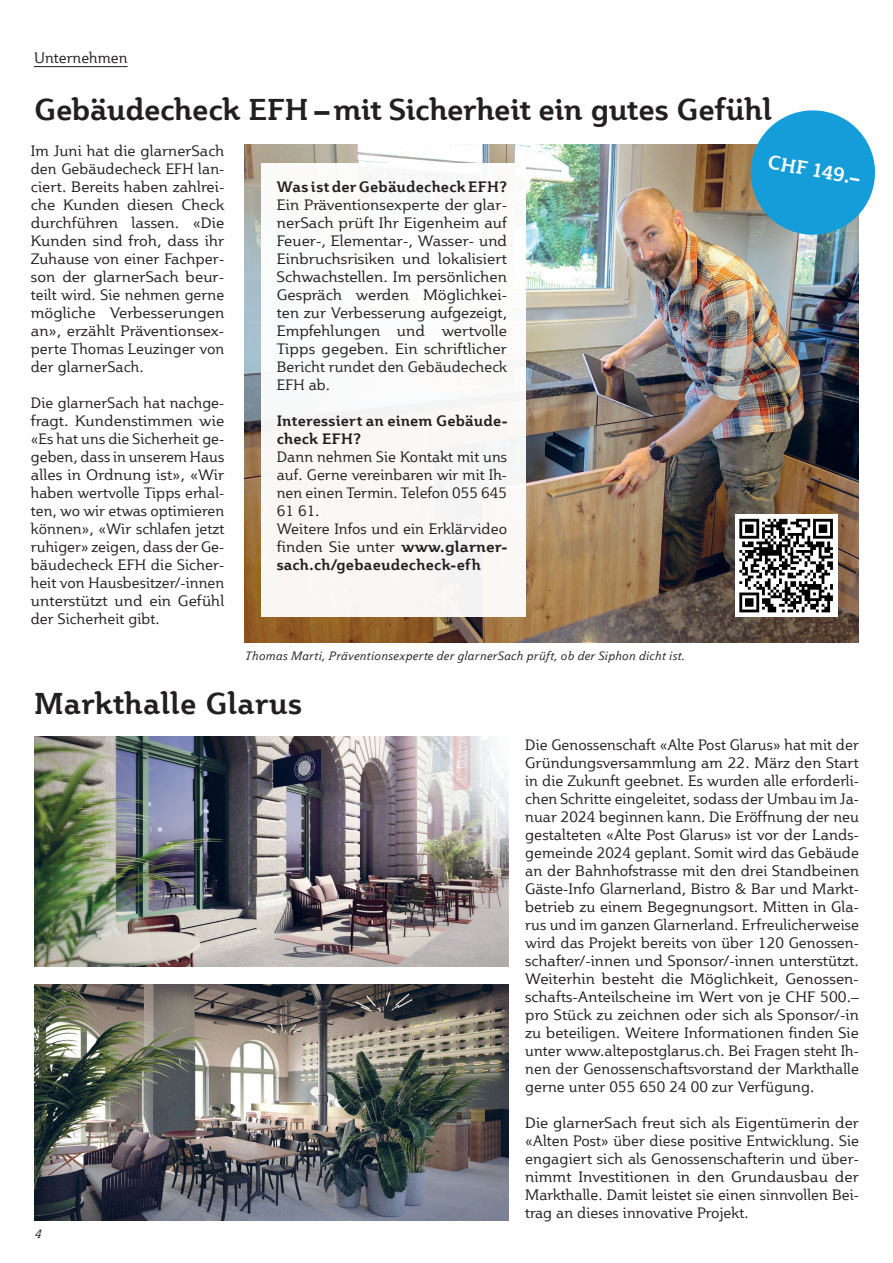
<style>
.page{position:relative;width:893px;height:1263px;background:#fff}
.page>*{position:absolute;margin:0;border:0;box-sizing:border-box;transform-origin:0 0}
.t1{font:700 30px "Plume";letter-spacing:-.005em;color:#231f20}
.t2{font:700 19.35px "Plume";color:#fff}
.t3{font:15px/18px "Plume";letter-spacing:.005em;color:#231f20;text-align:justify}
.t4{font:15px/18px "Plume";letter-spacing:.005em;color:#231f20;text-align:justify;scale:1.04 1}
.t5{font:700 15px/18px "Plume";letter-spacing:.01em;color:#231f20}
.t6{font:italic 12px "Plume";letter-spacing:.025em;color:#231f20}
.s1{font-weight:700}
</style>
<div class="page">
<img style="left:244px;top:145px;width:615px;height:498px">
<img style="left:34px;top:737px;width:474px;height:229px">
<img style="left:34px;top:984px;width:474px;height:236px">
<div style="left:261px;top:163px;width:264px;height:454px;background:#faf9f8"></div>
<hr style="left:34px;top:66px;width:94px;height:1px;background:#231f20">
<div style="left:735px;top:514px;width:102px;height:103px;background:#fff"></div>
<svg style="left:739px;top:519px;width:94px;height:93px"></svg>
<svg style="left:746px;top:110px;width:129px;height:130px;background:#47aad4"></svg>
<p class="t3" style="left:34px;top:48px;width:95px">Unternehmen</p>
<h1 class="t1" style="left:34px;top:90px;width:739px">Gebäudecheck EFH – mit Sicherheit ein gutes Gefühl</h1>
<p class="t3" style="left:31px;top:142px;width:195px">Im Juni hat die glarnerSach den Gebäudecheck EFH lan&shy;ciert. Bereits haben zahlrei&shy;che Kunden diesen Check durchführen lassen. «Die Kunden sind froh, dass ihr Zuhause von einer Fachper&shy;son der glarnerSach beur&shy;teilt wird. Sie nehmen gerne mögliche Verbesserungen an», erzählt Präventionsex&shy;perte Thomas Leuzinger von der glarnerSach.</p>
<p class="t3" style="left:31px;top:394px;width:195px">Die glarnerSach hat nachge&shy;fragt. Kundenstimmen wie «Es hat uns die Sicherheit ge&shy;geben, dass in unserem Haus alles in Ordnung ist», «Wir haben wertvolle Tipps erhal&shy;ten, wo wir etwas optimieren können», «Wir schlafen jetzt ruhiger» zeigen, dass der Ge&shy;bäudecheck EFH die Sicher&shy;heit von Hausbesitzer/-innen unterstützt und ein Gefühl der Sicherheit gibt.</p>
<p class="t5" style="left:277px;top:177px;width:232px">Was ist der Gebäudecheck EFH?</p>
<p class="t4" style="left:277px;top:196px;width:223px">Ein Präventionsexperte der glar&shy;nerSach prüft Ihr Eigenheim auf Feuer-, Elementar-, Wasser- und Einbruchsrisiken und lokalisiert Schwachstellen. Im persönlichen Gespräch werden Möglichkei&shy;ten zur Verbesserung aufgezeigt, Empfehlungen und wertvolle Tipps gegeben. Ein schriftlicher Bericht rundet den Gebäudecheck EFH ab.</p>
<p class="t5" style="left:277px;top:411px;width:232px">Interessiert an einem Gebäude&shy;check EFH?</p>
<p class="t3" style="left:277px;top:448px;width:232px;text-align:left">Dann nehmen Sie Kontakt mit uns auf. Gerne vereinbaren wir mit Ih&shy;nen einen Termin. Telefon 055 645<br>61 61.<br>Weitere Infos und ein Erklärvideo finden Sie unter <span class="s1">www.glarner&shy;sach.ch/gebaeudecheck-efh</span></p>
<p class="t6" style="left:244px;top:648px;width:441px">Thomas Marti, Präventionsexperte der glarnerSach prüft, ob der Siphon dicht ist.</p>
<h1 class="t1" style="left:34px;top:684px;width:269px">Markthalle Glarus</h1>
<p class="t2" style="left:770px;top:149px;width:95px;rotate:10deg">CHF 149.–</p>
<p class="t6" style="left:34px;top:1226px;width:8px">4</p>
<p class="t3" style="left:525px;top:736px;width:335px">Die Genossenschaft «Alte Post Glarus» hat mit der Gründungsversammlung am 22. März den Start in die Zukunft geebnet. Es wurden alle erforderli&shy;chen Schritte eingeleitet, sodass der Umbau im Ja&shy;nuar 2024 beginnen kann. Die Eröffnung der neu gestalteten «Alte Post Glarus» ist vor der Lands&shy;gemeinde 2024 geplant. Somit wird das Gebäude an der Bahnhofstrasse mit den drei Standbeinen Gäste-Info Glarnerland, Bistro &amp; Bar und Markt&shy;betrieb zu einem Begegnungsort. Mitten in Gla&shy;rus und im ganzen Glarnerland. Erfreulicherweise wird das Projekt bereits von über 120 Genossen&shy;schafter/-innen und Sponsor/-innen unterstützt.<br>Weiterhin besteht die Möglichkeit, Genossen&shy;schafts-Anteilscheine im Wert von je CHF 500.– pro Stück zu zeichnen oder sich als Sponsor/-in zu beteiligen. Weitere Informationen finden Sie unter www.altepostglarus.ch. Bei Fragen steht Ih&shy;nen der Genossenschaftsvorstand der Markthalle gerne unter 055 650 24 00 zur Verfügung.</p>
<p class="t3" style="left:525px;top:1114px;width:335px">Die glarnerSach freut sich als Eigentümerin der «Alten Post» über diese positive Entwicklung. Sie engagiert sich als Genossenschafterin und über&shy;nimmt Investitionen in den Grundausbau der Markthalle. Damit leistet sie einen sinnvollen Bei&shy;trag an dieses innovative Projekt.</p>
</div>
